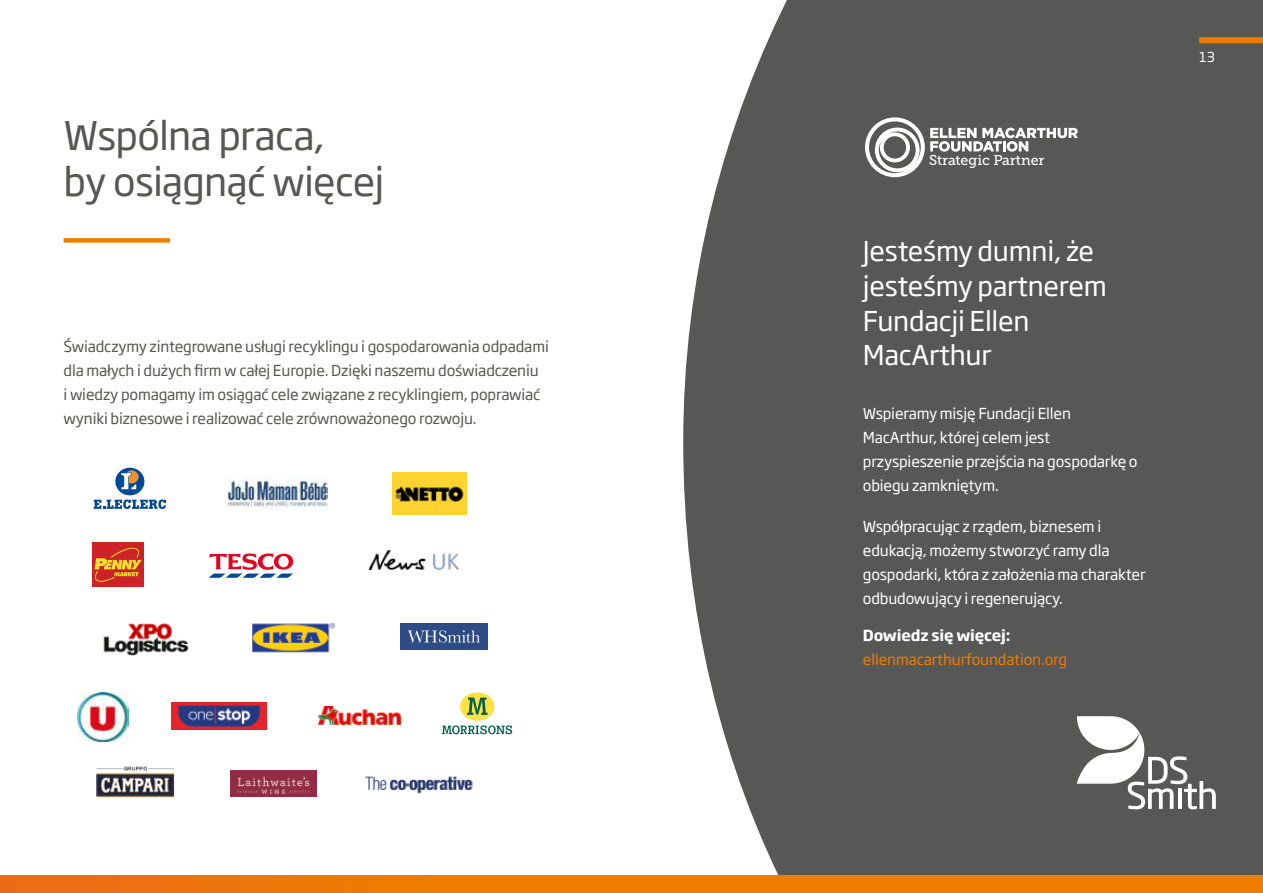
<style>
.page{position:relative;width:1263px;height:893px;background:#fff}
.page>*{position:absolute;margin:0;border:0;box-sizing:border-box;transform-origin:0 0}
.t1{font:39px/46.8px "Soho Gothic Pro";letter-spacing:-.02em;color:#575756}
.t2{font:27px/34.5px "Soho Gothic Pro";letter-spacing:-.01em;color:#fff}
.t3{font:15px/24px "Soho Gothic Pro";letter-spacing:-.01em;color:#575756}
.t4{font:15px/24px "Soho Gothic Pro";letter-spacing:-.01em;color:#fff}
.t5{font:15px "Soho Gothic Pro";letter-spacing:-.01em;color:#ef7d00}
.t6{font:700 15px "Soho Gothic Pro";letter-spacing:-.01em;color:#fff}
.t7{font:14.25px "Museo Slab 500";color:#fff}
.t8{font:13.5px "Soho Gothic Pro";color:#fff}
</style>
<div class="page">
<div style="left:683px;top:0;width:580px;height:875px;background:#575756"></div>
<div style="left:0;top:875px;width:1263px;height:18px;background:#ef7d00"></div>
<div style="left:0;top:875px;width:536px;height:18px;background:#ee760a"></div>
<div style="left:1199px;top:37px;width:64px;height:6px;background:#ef7d00"></div>
<div style="left:64px;top:238px;width:106px;height:5px;background:#ef7d00"></div>
<img style="left:228px;top:478px;width:100px;height:32px">
<img style="left:365px;top:776px;width:108px;height:18px">
<img style="left:96px;top:766px;width:78px;height:32px">
<div style="left:400px;top:623px;width:87px;height:27px;background:#2d4b84"></div>
<svg style="left:408px;top:630px;width:72px;height:13px"></svg>
<img style="left:171px;top:702px;width:95px;height:27px">
<div style="left:460px;top:692px;width:34px;height:29px;background:#ffe143;border-radius:50%"></div>
<svg style="left:467px;top:697px;width:21px;height:18px"></svg>
<svg style="left:442px;top:725px;width:70px;height:9px"></svg>
<img style="left:318px;top:706px;width:83px;height:18px">
<img style="left:77px;top:693px;width:52px;height:48px">
<img style="left:252px;top:623px;width:83px;height:30px">
<img style="left:392px;top:472px;width:75px;height:43px">
<img style="left:103px;top:623px;width:86px;height:33px">
<img style="left:230px;top:770px;width:86px;height:26px">
<div style="left:92px;top:542px;width:51px;height:44px;background:#cd2328"></div>
<svg style="left:94px;top:547px;width:48px;height:35px"></svg>
<svg style="left:209px;top:553px;width:84px;height:25px"></svg>
<img style="left:369px;top:551px;width:90px;height:19px">
<svg style="left:94px;top:468px;width:72px;height:41px"></svg>
<svg style="left:1077px;top:716px;width:139px;height:93px"></svg>
<div style="left:857px;top:99px;width:232px;height:96px;background:#575756"></div>
<svg style="left:865px;top:117px;width:213px;height:60px"></svg>
<h1 class="t1" style="left:64px;top:110px;width:322px">Wspólna praca,<br>by osiągnąć więcej</h1>
<p class="t3" style="left:64px;top:334px;width:487px">Świadczymy zintegrowane usługi recyklingu i gospodarowania odpadami dla małych i dużych firm w całej Europie. Dzięki naszemu doświadczeniu<br>i wiedzy pomagamy im osiągać cele związane z recyklingiem, poprawiać wyniki biznesowe i realizować cele zrównoważonego rozwoju.</p>
<p class="t7" style="left:929px;top:152px;width:117px">Strategic Partner</p>
<h2 class="t2" style="left:863px;top:233px;width:245px">Jesteśmy dumni, że jesteśmy partnerem<br>Fundacji Ellen<br>MacArthur</h2>
<p class="t4" style="left:863px;top:400px;width:276px">Wspieramy misję Fundacji Ellen<br>MacArthur, której celem jest przyspieszenie przejścia na gospodarkę o obiegu zamkniętym.</p>
<p class="t4" style="left:863px;top:513px;width:284px">Współpracując z rządem, biznesem i edukacją, możemy stworzyć ramy dla gospodarki, która z założenia ma charakter odbudowujący i regenerujący.</p>
<p class="t6" style="left:863px;top:623px;width:149px">Dowiedz się więcej:</p>
<p class="t5" style="left:863px;top:647px;width:206px">ellenmacarthurfoundation.org</p>
<p class="t8" style="left:1199px;top:47px;width:17px">13</p>
</div>
